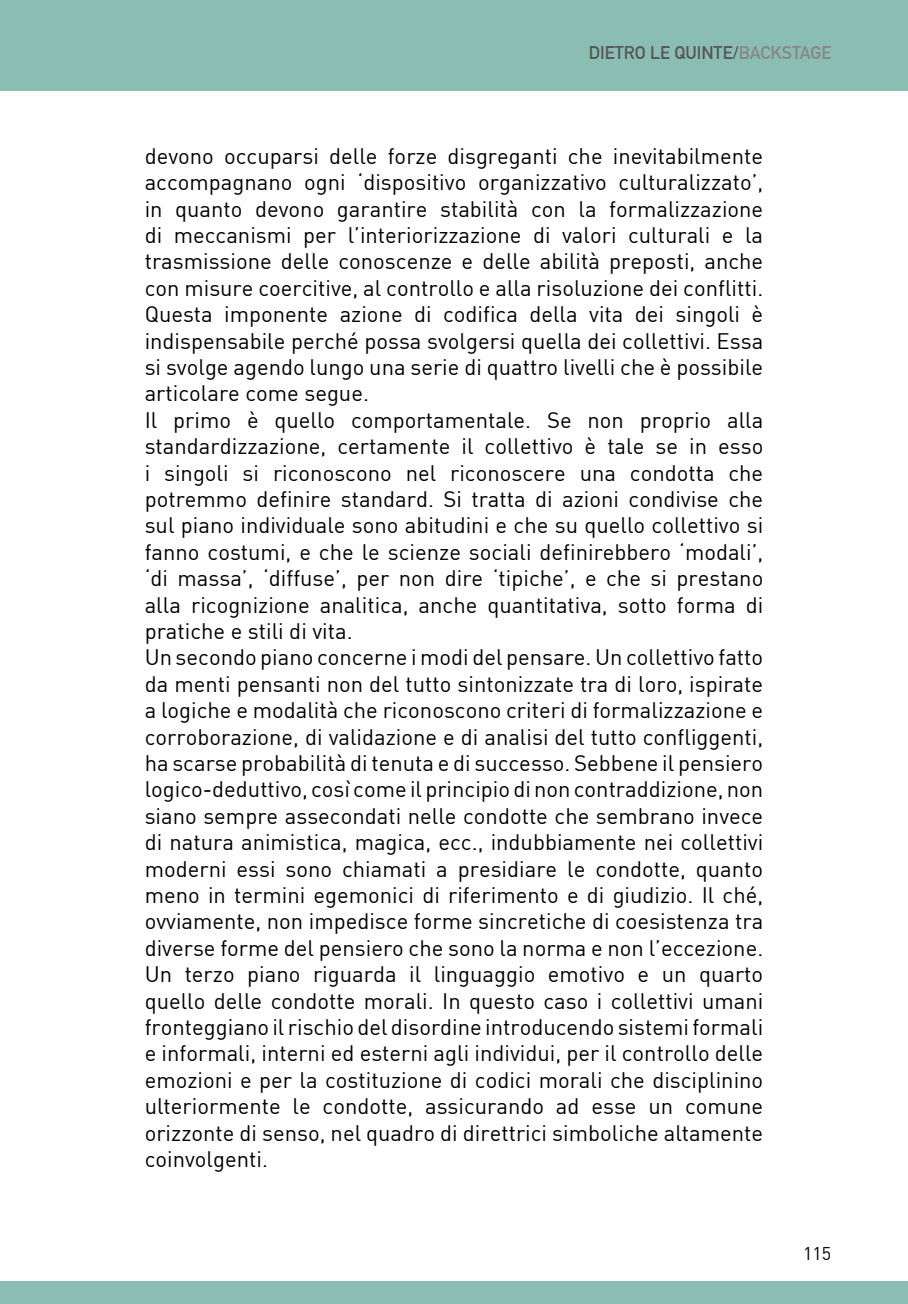
<style>
.page{position:relative;width:908px;height:1304px;background:#fff}
.page>*{position:absolute;margin:0;border:0;box-sizing:border-box;transform-origin:0 0}
.t1{font:22px/26.4px "DIN";color:#000}
.t2{font:700 18px "DIN Alternate";color:#575756}
.t3{font:18px "DIN";color:#000}
.s1{color:#878787}
</style>
<div class="page">
<div style="left:0;top:0;width:907px;height:90px;background:#8abeb2"></div>
<div style="left:0;top:1281px;width:907px;height:23px;background:#8abeb2"></div>
<p class="t2" style="left:588px;top:39px;width:244px">DIETRO LE QUINTE/<span class="s1">BACKSTAGE</span></p>
<p class="t1" style="left:145px;top:142px;width:620px">devono occuparsi delle forze disgreganti che inevitabilmente accompagnano ogni ‘dispositivo organizzativo culturalizzato’, in quanto devono garantire stabilità con la formalizzazione di meccanismi per l’interiorizzazione di valori culturali e la trasmissione delle conoscenze e delle abilità preposti, anche con misure coercitive, al controllo e alla risoluzione dei conflitti.<br>Questa imponente azione di codifica della vita dei singoli è indispensabile perché possa svolgersi quella dei collettivi. Essa si svolge agendo lungo una serie di quattro livelli che è possibile articolare come segue.<br>Il primo è quello comportamentale. Se non proprio alla standardizzazione, certamente il collettivo è tale se in esso i singoli si riconoscono nel riconoscere una condotta che potremmo definire standard. Si tratta di azioni condivise che sul piano individuale sono abitudini e che su quello collettivo si fanno costumi, e che le scienze sociali definirebbero ‘modali’, ‘di massa’, ‘diffuse’, per non dire ‘tipiche’, e che si prestano alla ricognizione analitica, anche quantitativa, sotto forma di pratiche e stili di vita.<br>Un secondo piano concerne i modi del pensare. Un collettivo fatto da menti pensanti non del tutto sintonizzate tra di loro, ispirate a logiche e modalità che riconoscono criteri di formalizzazione e corroborazione, di validazione e di analisi del tutto confliggenti, ha scarse probabilità di tenuta e di successo. Sebbene il pensiero logico-deduttivo, così come il principio di non contraddizione, non siano sempre assecondati nelle condotte che sembrano invece di natura animistica, magica, ecc., indubbiamente nei collettivi moderni essi sono chiamati a presidiare le condotte, quanto meno in termini egemonici di riferimento e di giudizio. Il ché, ovviamente, non impedisce forme sincretiche di coesistenza tra diverse forme del pensiero che sono la norma e non l’eccezione.<br>Un terzo piano riguarda il linguaggio emotivo e un quarto quello delle condotte morali. In questo caso i collettivi umani fronteggiano il rischio del disordine introducendo sistemi formali e informali, interni ed esterni agli individui, per il controllo delle emozioni e per la costituzione di codici morali che disciplinino ulteriormente le condotte, assicurando ad esse un comune orizzonte di senso, nel quadro di direttrici simboliche altamente coinvolgenti.</p>
<p class="t3" style="left:802px;top:1242px;width:30px">115</p>
</div>
